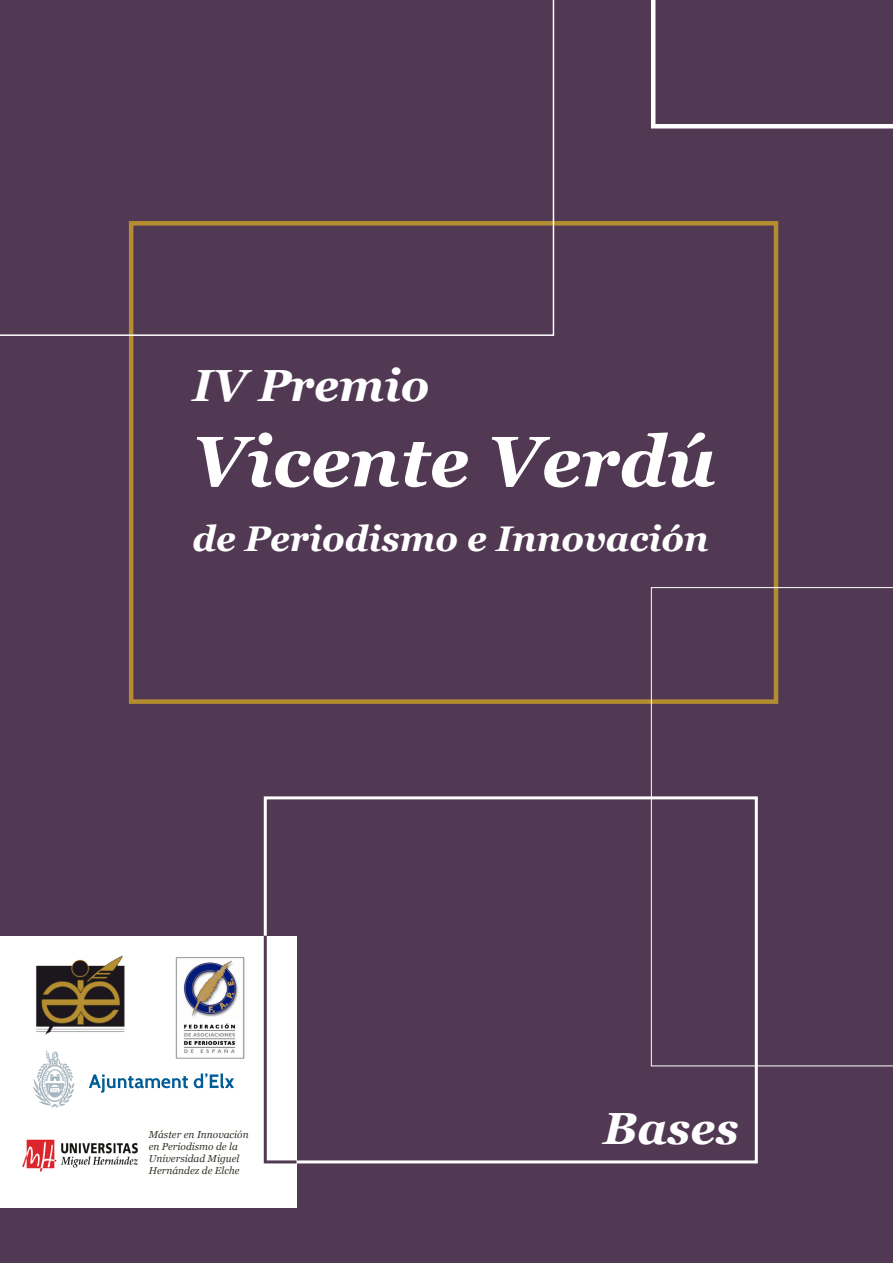
<style>
.page{position:relative;width:893px;height:1263px;background:#513853}
.page>*{position:absolute;margin:0;border:0;box-sizing:border-box;transform-origin:0 0}
.t1{font:italic 700 71.25px "Georgia";color:#fff}
.t2{font:italic 700 45px "Georgia";color:#fff}
.t3{font:italic 700 35.7px "Georgia";color:#fff}
.t4{font:italic 10.2px/12.1px "Georgia";color:#38342b}
</style>
<div class="page">
<div style="left:129px;top:221px;width:649px;height:483px;border:4px solid #b48d31"></div>
<svg style="left:651px;top:587px;width:242px;height:479px"></svg>
<div style="left:0;top:936px;width:297px;height:272px;background:#fff"></div>
<img style="left:175px;top:957px;width:70px;height:102px">
<svg style="left:651px;top:0;width:242px;height:128px"></svg>
<div style="left:264px;top:796px;width:494px;height:367px;border:3px solid #fff"></div>
<svg style="left:0;top:0;width:554px;height:336px"></svg>
<img style="left:22px;top:1139px;width:116px;height:33px">
<svg style="left:33px;top:1050px;width:42px;height:58px"></svg>
<svg style="left:89px;top:1074px;width:99px;height:19px"></svg>
<svg style="left:194px;top:1073px;width:40px;height:15px"></svg>
<svg style="left:263px;top:933px;width:37px;height:231px"></svg>
<img style="left:36px;top:955px;width:89px;height:80px">
<p class="t2" style="left:192px;top:356px;width:239px">IV Premio</p>
<p class="t1" style="left:192px;top:415px;width:525px">Vicente Verdú</p>
<p class="t3" style="left:192px;top:515px;width:518px">de Periodismo e Innovación</p>
<p class="t4" style="left:149px;top:1128px;width:101px">Máster en Innovación en Periodismo de la</p>
<p class="t4" style="left:149px;top:1152px;width:92px">Universidad Miguel<br>Hernández de Elche</p>
<p class="t2" style="left:603px;top:1099px;width:137px">Bases</p>
</div>
